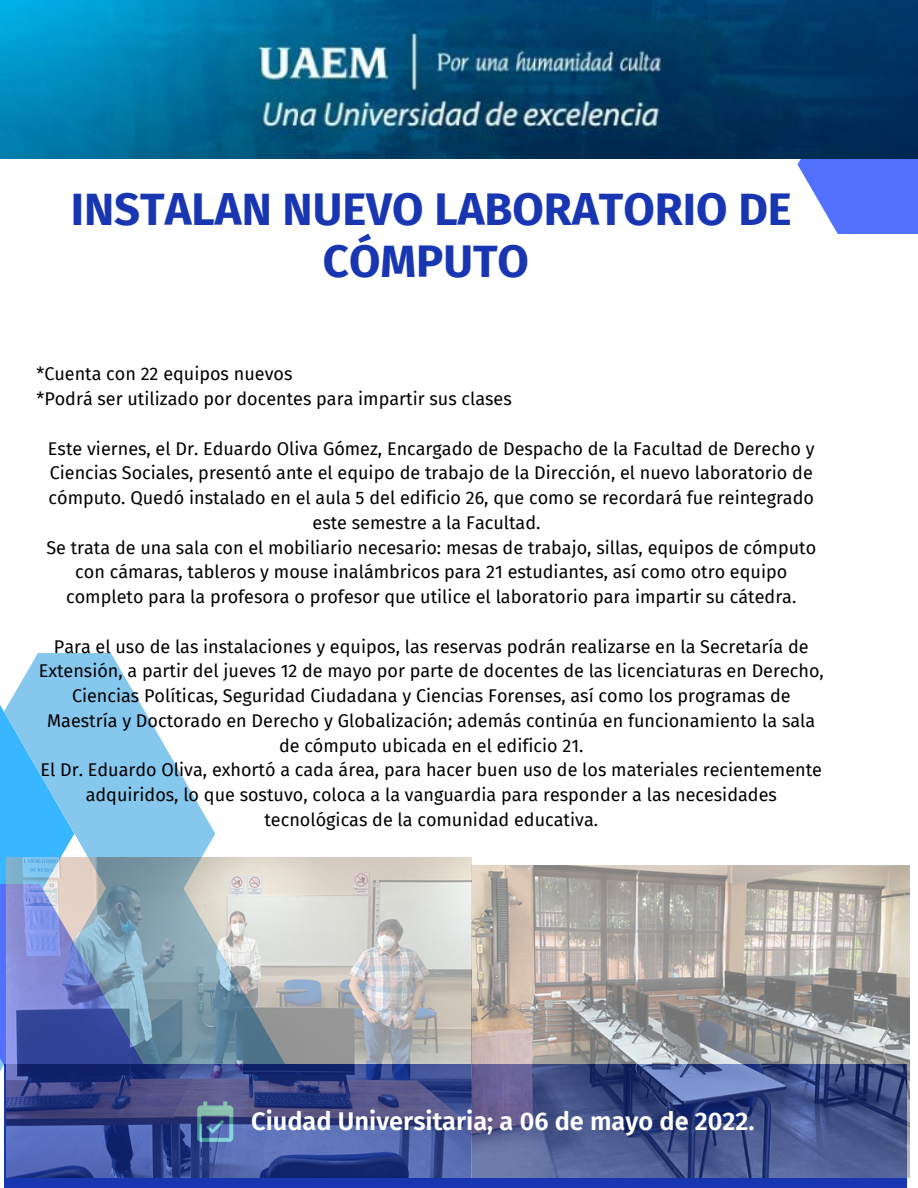
<style>
.page{position:relative;width:918px;height:1188px;background:#fff}
.page>*{position:absolute;margin:0;border:0;box-sizing:border-box;transform-origin:0 0}
.t1{font:700 45.45px/51.8px "Fira Sans";color:#1836b2;text-align:center}
.t2{font:600 25.35px "Fira Sans";color:#fff}
.t3{font:18px/24.8px "Fira Sans";color:#000;text-align:center}
</style>
<div class="page">
<svg style="left:145px;top:712px;width:70px;height:145px;fill:#86c7ed"></svg>
<svg style="left:797px;top:159px;width:121px;height:74px"></svg>
<svg style="left:0;top:653px;width:145px;height:418px;background:#7dc5f2"></svg>
<div style="left:4px;top:1065px;width:902px;height:123px;background:#1836b2"></div>
<img style="left:471px;top:865px;width:439px;height:313px">
<img style="left:0;top:0;width:918px;height:159px">
<img style="left:6px;top:857px;width:465px;height:321px">
<p class="t1" style="left:71px;top:184px;width:723px">INSTALAN NUEVO LABORATORIO DE<br>CÓMPUTO</p>
<p class="t3" style="left:36px;top:362px;width:258px">*Cuenta con 22 equipos nuevos</p>
<p class="t3" style="left:36px;top:387px;width:477px">*Podrá ser utilizado por docentes para impartir sus clases</p>
<p class="t3" style="left:48px;top:436px;width:768px">Este viernes, el Dr. Eduardo Oliva Gómez, Encargado de Despacho de la Facultad de Derecho y Ciencias Sociales, presentó ante el equipo de trabajo de la Dirección, el nuevo laboratorio de cómputo. Quedó instalado en el aula 5 del edificio 26, que como se recordará fue reintegrado este semestre a la Facultad.</p>
<p class="t3" style="left:46px;top:535px;width:771px">Se trata de una sala con el mobiliario necesario: mesas de trabajo, sillas, equipos de cómputo con cámaras, tableros y mouse inalámbricos para 21 estudiantes, así como otro equipo completo para la profesora o profesor que utilice el laboratorio para impartir su cátedra.</p>
<p class="t3" style="left:39px;top:634px;width:787px">Para el uso de las instalaciones y equipos, las reservas podrán realizarse en la Secretaría de Extensión, a partir del jueves 12 de mayo por parte de docentes de las licenciaturas en Derecho, Ciencias Políticas, Seguridad Ciudadana y Ciencias Forenses, así como los programas de Maestría y Doctorado en Derecho y Globalización; además continúa en funcionamiento la sala de cómputo ubicada en el edificio 21.</p>
<p class="t3" style="left:41px;top:758px;width:783px">El Dr. Eduardo Oliva, exhortó a cada área, para hacer buen uso de los materiales recientemente adquiridos, lo que sostuvo, coloca a la vanguardia para responder a las necesidades tecnológicas de la comunidad educativa.</p>
<p class="t2" style="left:251px;top:1106px;width:505px">Ciudad Universitaria; a 06 de mayo de 2022.</p>
</div>
